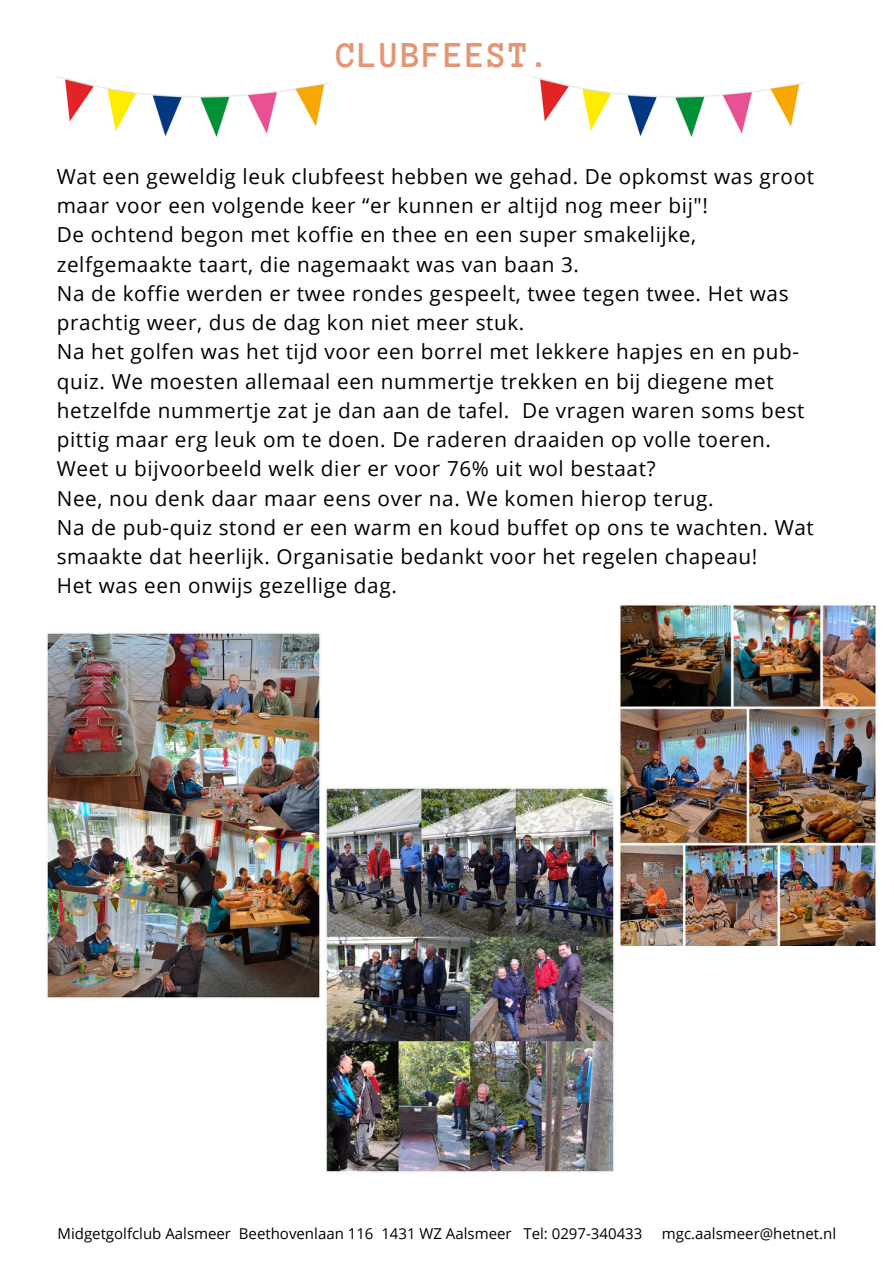
<style>
.page{position:relative;width:894px;height:1264px;background:#fff}
.page>*{position:absolute;margin:0;border:0;box-sizing:border-box;transform-origin:0 0}
.t1{font:700 37.35px "Anonymous Pro";letter-spacing:.03em;color:#e49573}
.t2{font:20.7px/29.2px "Open Sans";letter-spacing:.03em;color:#000}
.t3{font:15px "Open Sans";color:#000}
</style>
<div class="page">
<img style="left:46px;top:632px;width:274px;height:366px">
<img style="left:326px;top:787px;width:288px;height:385px">
<img style="left:619px;top:605px;width:257px;height:340px">
<img style="left:57px;top:77px;width:272px;height:59px">
<img style="left:532px;top:77px;width:272px;height:59px">
<p class="t1" style="left:336px;top:36px;width:215px">CLUBFEEST.</p>
<p class="t2" style="left:57px;top:161px;width:758px">Wat een geweldig leuk clubfeest hebben we gehad. De opkomst was groot maar voor een volgende keer “er kunnen er altijd nog meer bij"!<br>De ochtend begon met koffie en thee en een super smakelijke, zelfgemaakte taart, die nagemaakt was van baan 3.<br>Na de koffie werden er twee rondes gespeelt, twee tegen twee. Het was prachtig weer, dus de dag kon niet meer stuk.<br>Na het golfen was het tijd voor een borrel met lekkere hapjes en en pub&shy;quiz. We moesten allemaal een nummertje trekken en bij diegene met hetzelfde nummertje zat je dan aan de tafel. De vragen waren soms best pittig maar erg leuk om te doen. De raderen draaiden op volle toeren.<br>Weet u bijvoorbeeld welk dier er voor 76% uit wol bestaat?<br>Nee, nou denk daar maar eens over na. We komen hierop terug.<br>Na de pub-quiz stond er een warm en koud buffet op ons te wachten. Wat smaakte dat heerlijk. Organisatie bedankt voor het regelen chapeau!<br>Het was een onwijs gezellige dag.</p>
<p class="t3" style="left:57px;top:1222px;width:586px">Midgetgolfclub Aalsmeer Beethovenlaan 116 1431 WZ Aalsmeer Tel: 0297-340433</p>
<p class="t3" style="left:661px;top:1222px;width:176px">mgc.aalsmeer@hetnet.nl</p>
</div>
